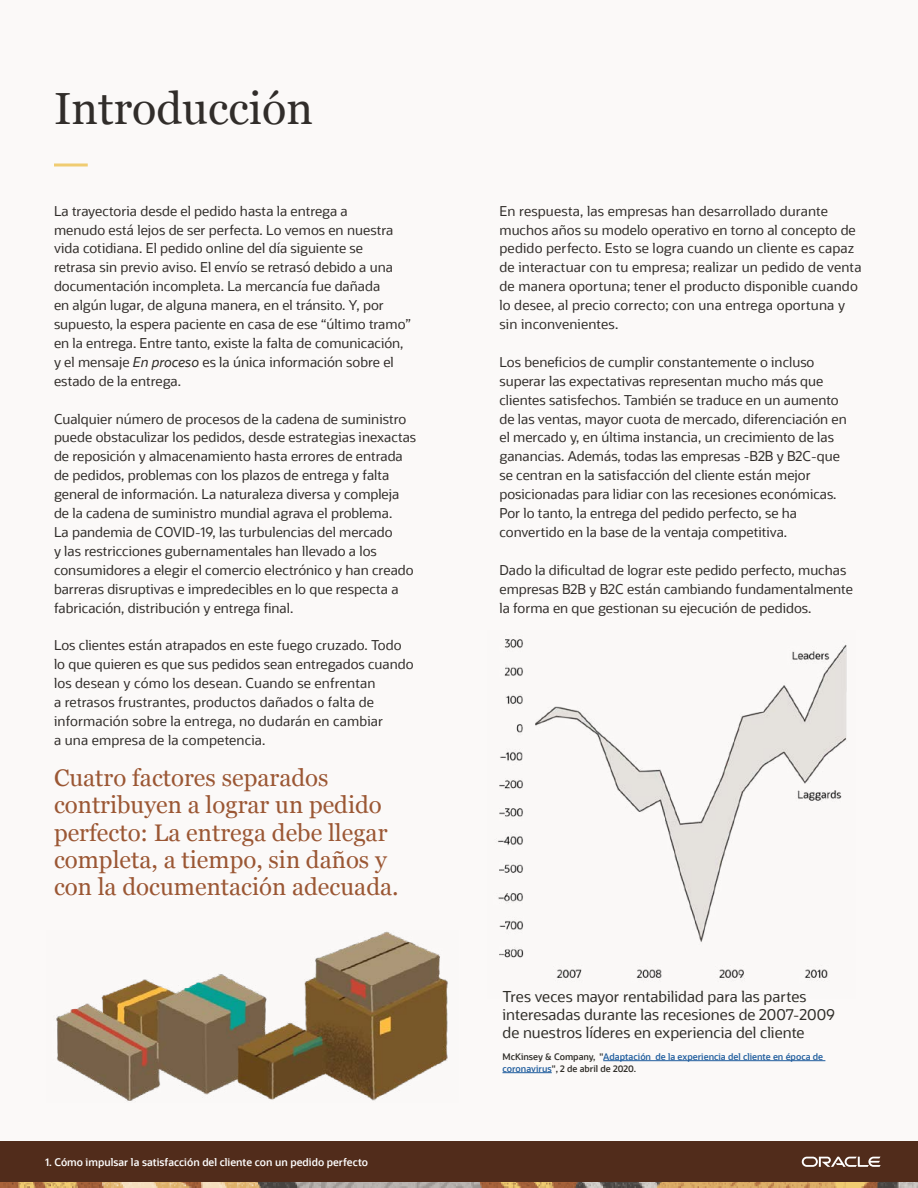
<style>
.page{position:relative;width:918px;height:1188px;background:#fff}
.page>*{position:absolute;margin:0;border:0;box-sizing:border-box;transform-origin:0 0}
.t1{font:45px "Georgia";color:#312d2a}
.t2{font:24px/27.3px "Georgia";color:#9b5734}
.t3{font:15px/18px "Oracle Sans";color:#302e29}
.t4{font:13.5px/18.9px "Oracle Sans";color:#312d2a}
.t5{font:600 10.5px "Oracle Sans";color:#fff}
.t6{font:600 9px/12px "Oracle Sans";color:#215e9e}
.s1{font-style:italic}
.s2{color:#302e29}
</style>
<div class="page">
<div style="left:1px;top:0;width:917px;height:1188px;background:#fbf9f8"></div>
<hr style="left:603px;top:1060px;width:222px;height:1px;background:#215e9e">
<hr style="left:502px;top:1072px;width:50px;height:1px;background:#215e9e">
<div style="left:54px;top:164px;width:34px;height:2px;border:2px solid #f0cc71"></div>
<div style="left:0;top:1142px;width:918px;height:40px;background:#512c1b"></div>
<img style="left:0;top:1182px;width:918px;height:6px">
<svg style="left:802px;top:1157px;width:79px;height:10px"></svg>
<img style="left:497px;top:639px;width:350px;height:342px">
<img style="left:56px;top:931px;width:392px;height:170px">
<p class="t1" style="left:54px;top:76px;width:260px">Introducción</p>
<p class="t4" style="left:54px;top:201px;width:358px">La trayectoria desde el pedido hasta la entrega a<br>menudo está lejos de ser perfecta. Lo vemos en nuestra vida cotidiana. El pedido online del día siguiente se<br>retrasa sin previo aviso. El envío se retrasó debido a una documentación incompleta. La mercancía fue dañada<br>en algún lugar, de alguna manera, en el tránsito. Y, por supuesto, la espera paciente en casa de ese “último tramo” en la entrega. Entre tanto, existe la falta de comunicación, y el mensaje <span class="s1">En proceso</span> es la única información sobre el estado de la entrega.</p>
<p class="t4" style="left:54px;top:409px;width:364px">Cualquier número de procesos de la cadena de suministro puede obstaculizar los pedidos, desde estrategias inexactas de reposición y almacenamiento hasta errores de entrada de pedidos, problemas con los plazos de entrega y falta general de información. La naturaleza diversa y compleja de la cadena de suministro mundial agrava el problema.<br>La pandemia de COVID-19, las turbulencias del mercado<br>y las restricciones gubernamentales han llevado a los consumidores a elegir el comercio electrónico y han creado barreras disruptivas e impredecibles en lo que respecta a fabricación, distribución y entrega final.</p>
<p class="t4" style="left:54px;top:636px;width:361px">Los clientes están atrapados en este fuego cruzado. Todo lo que quieren es que sus pedidos sean entregados cuando los desean y cómo los desean. Cuando se enfrentan<br>a retrasos frustrantes, productos dañados o falta de información sobre la entrega, no dudarán en cambiar<br>a una empresa de la competencia.</p>
<p class="t2" style="left:54px;top:763px;width:346px">Cuatro factores separados contribuyen a lograr un pedido perfecto: La entrega debe llegar completa, a tiempo, sin daños y con la documentación adecuada.</p>
<p class="t5" style="left:45px;top:1156px;width:325px">1. Cómo impulsar la satisfacción del cliente con un pedido perfecto</p>
<p class="t4" style="left:500px;top:201px;width:364px">En respuesta, las empresas han desarrollado durante muchos años su modelo operativo en torno al concepto de pedido perfecto. Esto se logra cuando un cliente es capaz de interactuar con tu empresa; realizar un pedido de venta de manera oportuna; tener el producto disponible cuando lo desee, al precio correcto; con una entrega oportuna y sin inconvenientes.</p>
<p class="t4" style="left:500px;top:353px;width:349px">Los beneficios de cumplir constantemente o incluso superar las expectativas representan mucho más que clientes satisfechos. También se traduce en un aumento de las ventas, mayor cuota de mercado, diferenciación en el mercado y, en última instancia, un crecimiento de las ganancias. Además, todas las empresas -B2B y B2C-que</p>
<p class="t4" style="left:500px;top:466px;width:339px">se centran en la satisfacción del cliente están mejor posicionadas para lidiar con las recesiones económicas.<br>Por lo tanto, la entrega del pedido perfecto, se ha convertido en la base de la ventaja competitiva.</p>
<p class="t4" style="left:500px;top:561px;width:355px">Dado la dificultad de lograr este pedido perfecto, muchas empresas B2B y B2C están cambiando fundamentalmente la forma en que gestionan su ejecución de pedidos.</p>
<p class="t3" style="left:502px;top:988px;width:334px">Tres veces mayor rentabilidad para las partes interesadas durante las recesiones de 2007-2009 de nuestros líderes en experiencia del cliente</p>
<p class="t6" style="left:502px;top:1051px;width:322px"><span class="s2">McKinsey &amp; Company, "</span>Adaptación de la experiencia del cliente en época de coronavirus<span class="s2">", 2 de abril de 2020.</span></p>
</div>
